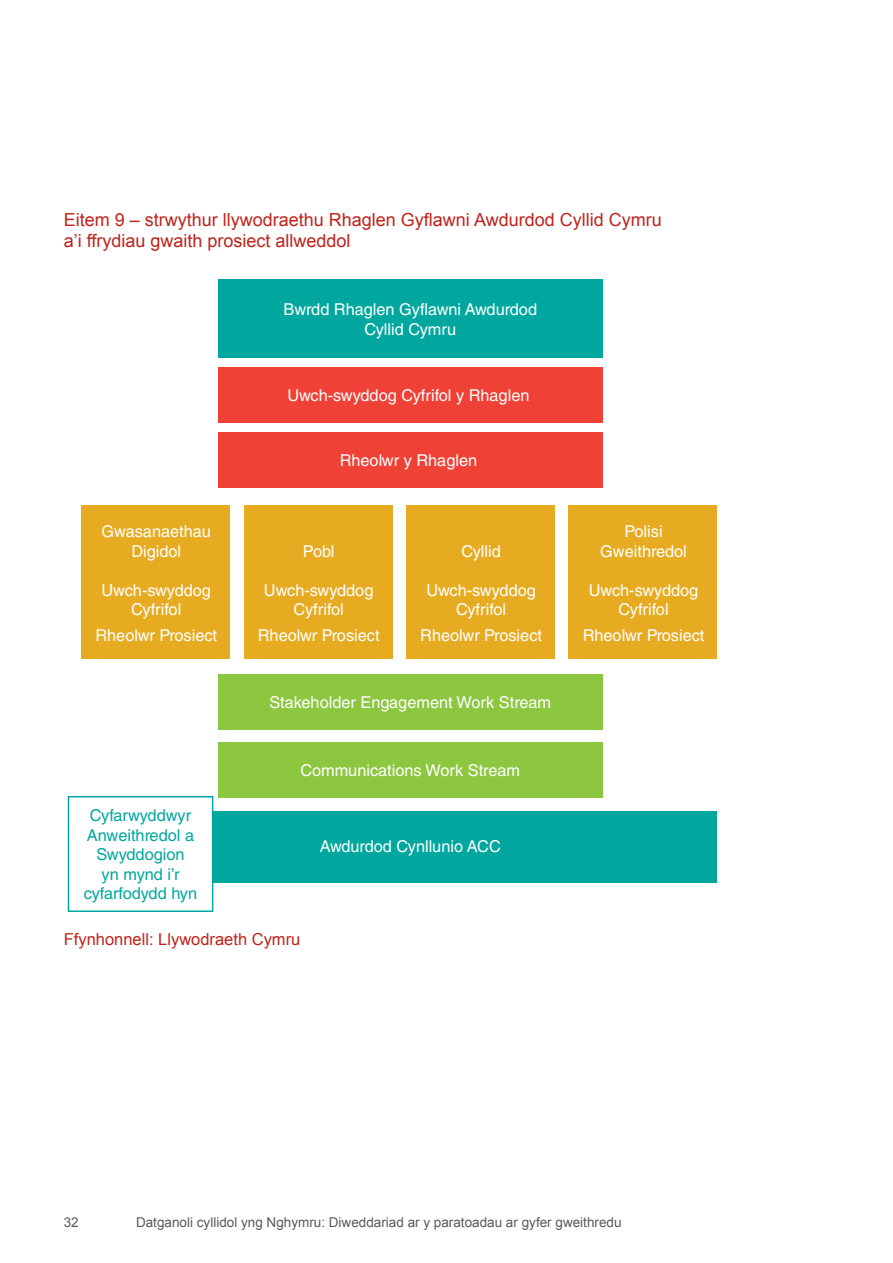
<style>
.page{position:relative;width:893px;height:1263px;background:#fff}
.page>*{position:absolute;margin:0;border:0;box-sizing:border-box;transform-origin:0 0}
.Exhibit_heading{font:18px/21.6px "Arial";color:#bf231b}
.Exhibit_source{font:16.5px "Arial";color:#bf231b}
.t1{font:16.35px/19.6px "Helvetica LT Std";color:#fff;text-align:center}
.t2{font:16.35px/19.6px "Helvetica LT Std";color:#00a79e;text-align:center}
.t3{font:13.5px "Arial";color:#58595b}
</style>
<div class="page">
<div style="left:218px;top:367px;width:385px;height:56px;background:#ef4136"></div>
<div style="left:218px;top:432px;width:385px;height:56px;background:#ef4136"></div>
<div style="left:218px;top:675px;width:385px;height:55px;background:#8dc63f"></div>
<div style="left:81px;top:505px;width:149px;height:154px;background:#e7ab22"></div>
<div style="left:244px;top:505px;width:148px;height:154px;background:#e7ab22"></div>
<div style="left:406px;top:505px;width:149px;height:154px;background:#e7ab22"></div>
<div style="left:569px;top:505px;width:148px;height:154px;background:#e7ab22"></div>
<div style="left:218px;top:279px;width:385px;height:79px;background:#00a79e"></div>
<div style="left:103px;top:811px;width:614px;height:71px;background:#00a79e"></div>
<div style="left:68px;top:796px;width:145px;height:116px;background:#fff;border:1px solid #00a79e"></div>
<div style="left:218px;top:742px;width:385px;height:55px;background:#8dc63f"></div>
<p class="Exhibit_heading" style="left:64px;top:209px;width:599px">Eitem 9 – strwythur llywodraethu Rhaglen Gyflawni Awdurdod Cyllid Cymru a’i ffrydiau gwaith prosiect allweddol</p>
<p class="t1" style="left:283px;top:299px;width:255px">Bwrdd Rhaglen Gyflawni Awdurdod<br>Cyllid Cymru</p>
<p class="t1" style="left:287px;top:386px;width:244px">Uwch-swyddog Cyfrifol y Rhaglen</p>
<p class="t1" style="left:102px;top:521px;width:111px">Gwasanaethau<br>Digidol</p>
<p class="t1" style="left:102px;top:580px;width:111px">Uwch-swyddog<br>Cyfrifol</p>
<p class="t1" style="left:95px;top:625px;width:123px">Rheolwr Prosiect</p>
<p class="t2" style="left:84px;top:805px;width:115px">Cyfarwyddwyr<br>Anweithredol a<br>Swyddogion<br>yn mynd i’r cyfarfodydd hyn</p>
<p class="t1" style="left:340px;top:451px;width:139px">Rheolwr y Rhaglen</p>
<p class="t1" style="left:303px;top:541px;width:33px">Pobl</p>
<p class="t1" style="left:264px;top:580px;width:111px">Uwch-swyddog<br>Cyfrifol</p>
<p class="t1" style="left:258px;top:625px;width:123px">Rheolwr Prosiect</p>
<p class="t1" style="left:461px;top:541px;width:41px">Cyllid</p>
<p class="t1" style="left:426px;top:580px;width:111px">Uwch-swyddog<br>Cyfrifol</p>
<p class="t1" style="left:420px;top:625px;width:123px">Rheolwr Prosiect</p>
<p class="t1" style="left:269px;top:693px;width:283px">Stakeholder Engagement Work Stream</p>
<p class="t1" style="left:300px;top:760px;width:221px">Communications Work Stream</p>
<p class="t1" style="left:320px;top:836px;width:183px">Awdurdod Cynllunio ACC</p>
<p class="Exhibit_source" style="left:64px;top:929px;width:238px">Ffynhonnell: Llywodraeth Cymru</p>
<p class="t1" style="left:600px;top:521px;width:88px">Polisi<br>Gweithredol</p>
<p class="t1" style="left:589px;top:580px;width:111px">Uwch-swyddog<br>Cyfrifol</p>
<p class="t1" style="left:583px;top:625px;width:123px">Rheolwr Prosiect</p>
<p class="t3" style="left:64px;top:1213px;width:17px">32</p>
<p class="t3" style="left:136px;top:1213px;width:487px">Datganoli cyllidol yng Nghymru: Diweddariad ar y paratoadau ar gyfer gweithredu</p>
</div>
